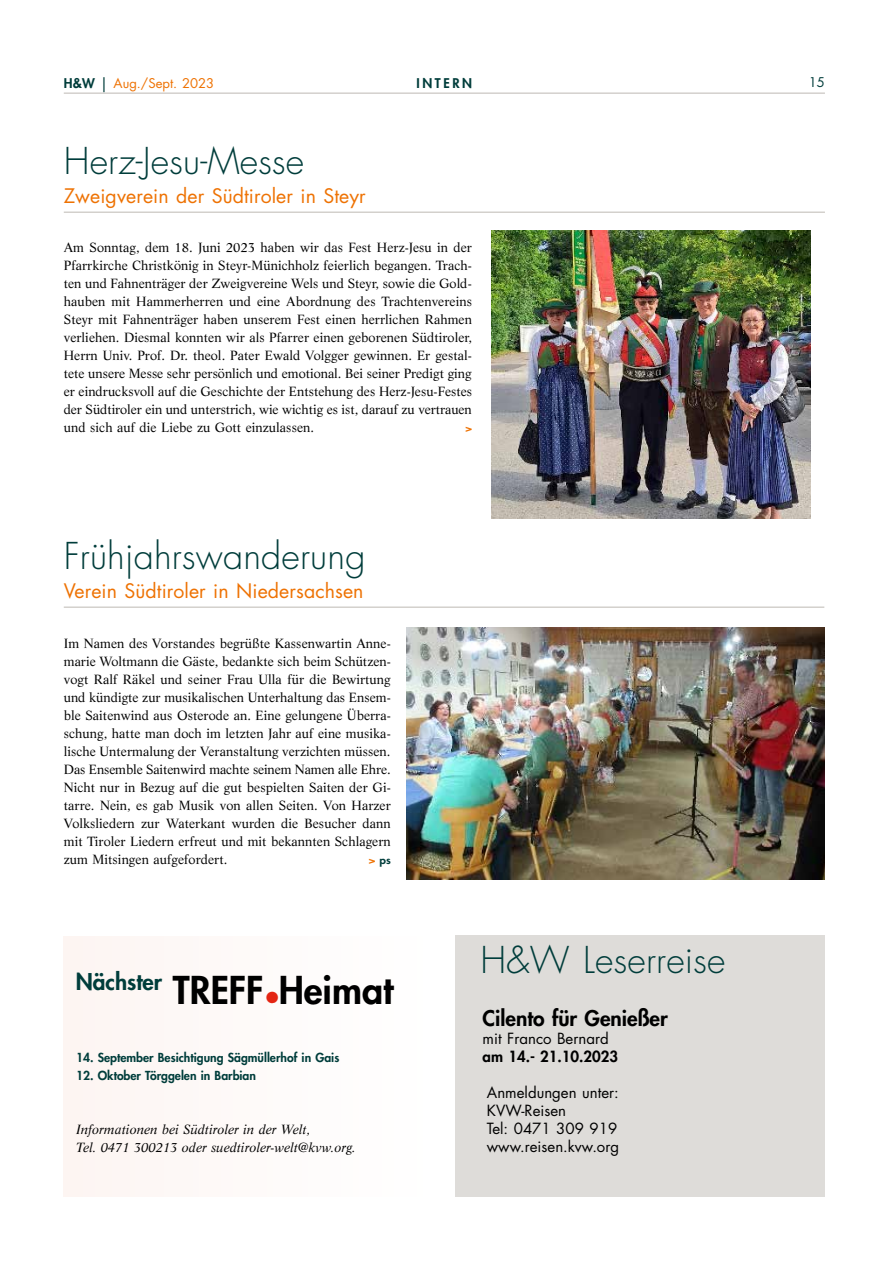
<style>
.page{position:relative;width:893px;height:1263px;background:#fff}
.page>*{position:absolute;margin:0;border:0;box-sizing:border-box;transform-origin:0 0}
.t1{font:800 37.35px "Futura Std";color:#000}
.t2{font:300 36px "Futura Std";letter-spacing:.005em;color:#003d3b}
.t3{font:800 22.5px "Futura Std";color:#003d3b}
.t4{font:800 21px "Futura Std";color:#000}
.t5{font:19.5px "Futura Std";letter-spacing:.005em;color:#ee7203}
.t6{font:15px/18px "Futura Std";color:#000}
.t7{font:800 15px "Futura Std";color:#000}
.t8{font:13.05px/18px "Life LT Std";letter-spacing:.005em;color:#000;text-align:justify}
.t9{font:italic 13.05px/18px "Life LT Std";color:#000}
.t10{font:13.05px "Futura Std";color:#ee7203}
.t11{font:800 13.05px "Futura Std";letter-spacing:.2em;color:#003d3b}
.t12{font:13.05px "Futura Std";color:#003d3b}
.t13{font:800 12.15px "Futura Std";color:#003d3b}
.t14{font:800 10.5px "Futura Std";color:#003d3b;scale:1.1 1}
.t15{font:800 10.5px "Futura Std";color:#ee7203;scale:1.1 1}
.s1{font-weight:800;color:#003d3b}
.s2{font-size:15px;color:#003d3b}
.s3{color:#ee7203}
</style>
<div class="page">
<div style="left:64px;top:936px;width:370px;height:260px;background:#fef9f8"></div>
<hr style="left:64px;top:607px;width:760px;height:1px;background:#bdb9b3">
<img style="left:406px;top:627px;width:419px;height:253px">
<hr style="left:64px;top:212px;width:761px;height:1px;background:#bdb9b3">
<img style="left:491px;top:231px;width:319px;height:288px">
<div style="left:455px;top:935px;width:370px;height:262px;background:#dedcd9"></div>
<hr style="left:64px;top:93px;width:761px;height:1px;background:#bdb9b3">
<p class="t10" style="left:64px;top:75px;width:152px"><span class="s1">H&amp;W</span> <span class="s2">|</span> Aug./Sept. 2023</p>
<p class="t11" style="left:416px;top:75px;width:57px">INTERN</p>
<p class="t12" style="left:809px;top:74px;width:18px">15</p>
<h2 class="t2" style="left:64px;top:139px;width:242px">Herz-Jesu-Messe</h2>
<h3 class="t5" style="left:64px;top:184px;width:303px">Zweigverein der Südtiroler in Steyr</h3>
<p class="t8" style="left:64px;top:238px;width:410px">Am Sonntag, dem 18. Juni 2023 haben wir das Fest Herz-Jesu in der Pfarrkirche Christkönig in Steyr-Münichholz feierlich begangen. Trach&shy;ten und Fahnenträger der Zweigvereine Wels und Steyr, sowie die Gold&shy;hauben mit Hammerherren und eine Abordnung des Trachtenvereins Steyr mit Fahnenträger haben unserem Fest einen herrlichen Rahmen verliehen. Diesmal konnten wir als Pfarrer einen geborenen Südtiroler, Herrn Univ. Prof. Dr. theol. Pater Ewald Volgger gewinnen. Er gestal&shy;tete unsere Messe sehr persönlich und emotional. Bei seiner Predigt ging er eindrucksvoll auf die Geschichte der Entstehung des Herz-Jesu-Festes der Südtiroler ein und unterstrich, wie wichtig es ist, darauf zu vertrauen und sich auf die Liebe zu Gott einzulassen.</p>
<p class="t15" style="left:465px;top:421px;width:8px">&gt;</p>
<h2 class="t2" style="left:64px;top:534px;width:303px">Frühjahrswanderung</h2>
<h3 class="t5" style="left:64px;top:579px;width:301px">Verein Südtiroler in Niedersachsen</h3>
<p class="t8" style="left:64px;top:634px;width:329px">Im Namen des Vorstandes begrüßte Kassenwartin Anne&shy;marie Woltmann die Gäste, bedankte sich beim Schützen&shy;vogt Ralf Räkel und seiner Frau Ulla für die Bewirtung und kündigte zur musikalischen Unterhaltung das Ensem&shy;ble Saitenwind aus Osterode an. Eine gelungene Überra&shy;schung, hatte man doch im letzten Jahr auf eine musika&shy;lische Untermalung der Veranstaltung verzichten müssen.<br>Das Ensemble Saitenwird machte seinem Namen alle Ehre.<br>Nicht nur in Bezug auf die gut bespielten Saiten der Gi&shy;tarre. Nein, es gab Musik von allen Seiten. Von Harzer Volksliedern zur Waterkant wurden die Besucher dann mit Tiroler Liedern erfreut und mit bekannten Schlagern zum Mitsingen aufgefordert.</p>
<p class="t14" style="left:369px;top:853px;width:21px"><span class="s3">&gt;</span> ps</p>
<h3 class="t3" style="left:76px;top:967px;width:88px">Nächster</h3>
<h1 class="t1" style="left:173px;top:967px;width:222px">TREFF<sub>•</sub>Heimat</h1>
<p class="t13" style="left:76px;top:1050px;width:265px">14. September Besichtigung Sägmüllerhof in Gais</p>
<p class="t13" style="left:76px;top:1068px;width:182px">12. Oktober Törggelen in Barbian</p>
<p class="t9" style="left:76px;top:1120px;width:281px">Informationen bei Südtiroler in der Welt,<br>Tel. 0471 300213 oder suedtiroler-welt@kvw.org.</p>
<h2 class="t2" style="left:480px;top:938px;width:247px">H&amp;W Leserreise</h2>
<h3 class="t4" style="left:483px;top:1005px;width:187px">Cilento für Genießer</h3>
<p class="t6" style="left:483px;top:1030px;width:128px">mit Franco Bernard</p>
<p class="t7" style="left:483px;top:1047px;width:137px">am 14.- 21.10.2023</p>
<p class="t6" style="left:487px;top:1084px;width:134px">Anmeldungen unter:<br>KVW-Reisen<br>Tel: 0471 309 919 www.reisen.kvw.org</p>
</div>
